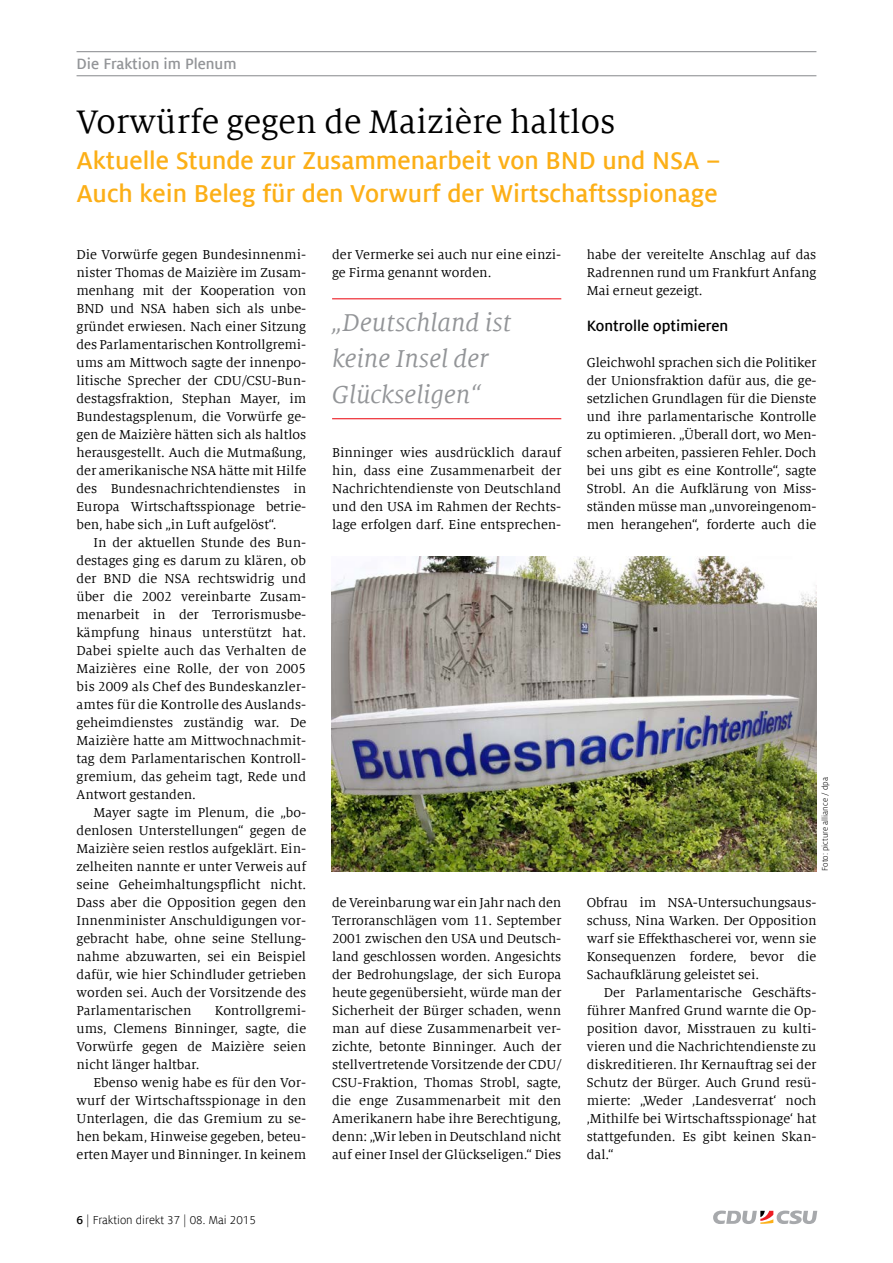
<style>
.page{position:relative;width:893px;height:1263px;background:#fff}
.page>*{position:absolute;margin:0;border:0;box-sizing:border-box;transform-origin:0 0}
.t1{font:36px "Milo Serif Offc";color:#000}
.t2{font:700 27px/33px "Milo Sans Offc";color:#fcaf17}
.t3{font:italic 27px/36px "Milo Serif Offc";color:#939598}
.t4{font:700 16.5px "Milo Sans Offc";color:#939598}
.t5{font:700 16.5px "Milo Sans Offc";color:#000}
.t6{font:14.25px/18px "Milo Serif Offc";color:#000;text-align:justify}
.t7{font:12.75px "Milo Sans Offc";color:#000}
.t8{font:9px "Milo Sans Offc";color:#000}
.s1{font-weight:700}
</style>
<div class="page">
<svg style="left:713px;top:1210px;width:104px;height:14px"></svg>
<hr style="left:77px;top:51px;width:739px;height:1px;background:#939598">
<hr style="left:77px;top:75px;width:739px;height:1px;background:#939598">
<hr style="left:332px;top:298px;width:229px;height:1px;background:#ed1d24">
<hr style="left:332px;top:418px;width:229px;height:1px;background:#ed1d24">
<img style="left:332px;top:557px;width:484px;height:314px">
<p class="t4" style="left:77px;top:55px;width:161px">Die Fraktion im Plenum</p>
<h1 class="t1" style="left:77px;top:103px;width:540px">Vorwürfe gegen de Maizière haltlos</h1>
<h2 class="t2" style="left:77px;top:144px;width:646px">Aktuelle Stunde zur Zusammenarbeit von BND und NSA –<br>Auch kein Beleg für den Vorwurf der Wirtschaftsspionage</h2>
<p class="t6" style="left:77px;top:246px;width:231px">Die Vorwürfe gegen Bundesinnenmi&shy;nister Thomas de Maizière im Zusam&shy;menhang mit der Kooperation von BND und NSA haben sich als unbe&shy;gründet erwiesen. Nach einer Sitzung des Parlamentarischen Kontrollgremi&shy;ums am Mittwoch sagte der innenpo&shy;litische Sprecher der CDU/CSU-Bun&shy;destagsfraktion, Stephan Mayer, im Bundestagsplenum, die Vorwürfe ge&shy;gen de Maizière hätten sich als haltlos herausgestellt. Auch die Mutmaßung, der amerikanische NSA hätte mit Hilfe des Bundesnachrichtendienstes in Europa Wirtschaftsspionage betrie&shy;ben, habe sich „in Luft aufgelöst“.</p>
<p class="t6" style="left:77px;top:534px;width:231px;text-indent:17px">In der aktuellen Stunde des Bun&shy;destages ging es darum zu klären, ob der BND die NSA rechtswidrig und über die 2002 vereinbarte Zusam&shy;menarbeit in der Terrorismusbe&shy;kämpfung hinaus unterstützt hat.<br>Dabei spielte auch das Verhalten de Maizières eine Rolle, der von 2005 bis 2009 als Chef des Bundeskanzler&shy;amtes für die Kontrolle des Auslands&shy;geheimdienstes zuständig war. De Maizière hatte am Mittwochnachmit&shy;tag dem Parlamentarischen Kontroll&shy;gremium, das geheim tagt, Rede und Antwort gestanden.</p>
<p class="t6" style="left:77px;top:804px;width:231px;text-indent:17px">Mayer sagte im Plenum, die „bo&shy;denlosen Unterstellungen“ gegen de Maizière seien restlos aufgeklärt. Ein&shy;zelheiten nannte er unter Verweis auf seine Geheimhaltungspflicht nicht.<br>Dass aber die Opposition gegen den Innenminister Anschuldigungen vor&shy;gebracht habe, ohne seine Stellung&shy;nahme abzuwarten, sei ein Beispiel dafür, wie hier Schindluder getrieben worden sei. Auch der Vorsitzende des Parlamentarischen</p>
<p class="t6" style="left:77px;top:1002px;width:231px;text-indent:138px">Kontrollgremi&shy;ums, Clemens Binninger, sagte, die Vorwürfe gegen de Maizière seien nicht länger haltbar.</p>
<p class="t6" style="left:77px;top:1074px;width:231px;text-indent:17px">Ebenso wenig habe es für den Vor&shy;wurf der Wirtschaftsspionage in den Unterlagen, die das Gremium zu se&shy;hen bekam, Hinweise gegeben, beteu&shy;erten Mayer und Binninger. In keinem</p>
<p class="t7" style="left:77px;top:1213px;width:181px"><span class="s1">6</span> | Fraktion direkt 37 | 08. Mai 2015</p>
<p class="t6" style="left:332px;top:246px;width:231px">der Vermerke sei auch nur eine einzi&shy;ge Firma genannt worden.</p>
<h2 class="t3" style="left:332px;top:305px;width:181px">„Deutschland ist keine Insel der<br>Glückseligen“</h2>
<p class="t6" style="left:332px;top:444px;width:231px">Binninger wies ausdrücklich darauf hin, dass eine Zusammenarbeit der Nachrichtendienste von Deutschland und den USA im Rahmen der Rechts&shy;lage erfolgen darf. Eine entsprechen-</p>
<p class="t6" style="left:332px;top:894px;width:231px">de Vereinbarung war ein Jahr nach den Terroranschlägen vom 11. September 2001 zwischen den USA und Deutsch&shy;land geschlossen worden. Angesichts der Bedrohungslage, der sich Europa heute gegenübersieht, würde man der Sicherheit der Bürger schaden, wenn man auf diese Zusammenarbeit ver&shy;zichte, betonte Binninger. Auch der stellvertretende Vorsitzende der CDU/ CSU-Fraktion, Thomas Strobl, sagte, die enge Zusammenarbeit mit den Amerikanern habe ihre Berechtigung, denn: „Wir leben in Deutschland nicht auf einer Insel der Glückseligen.“ Dies</p>
<p class="t6" style="left:587px;top:246px;width:231px">habe der vereitelte Anschlag auf das Radrennen rund um Frankfurt Anfang Mai erneut gezeigt.</p>
<p class="t5" style="left:587px;top:317px;width:143px">Kontrolle optimieren</p>
<p class="t6" style="left:587px;top:354px;width:231px">Gleichwohl sprachen sich die Politiker der Unionsfraktion dafür aus, die ge&shy;setzlichen Grundlagen für die Dienste und ihre parlamentarische Kontrolle zu optimieren. „Überall dort, wo Men&shy;schen arbeiten, passieren Fehler. Doch bei uns gibt es eine Kontrolle“, sagte Strobl. An die Aufklärung von Miss&shy;ständen müsse man „unvoreingenom&shy;men herangehen“, forderte auch die</p>
<p class="t8" style="left:820px;top:871px;width:95px;rotate:-90deg">Foto: picture alliance / dpa</p>
<p class="t6" style="left:587px;top:894px;width:231px">Obfrau im NSA-Untersuchungsaus&shy;schuss, Nina Warken. Der Opposition warf sie Effekthascherei vor, wenn sie Konsequenzen fordere, bevor die Sachaufklärung geleistet sei.</p>
<p class="t6" style="left:587px;top:984px;width:231px;text-indent:17px">Der Parlamentarische Geschäfts&shy;führer Manfred Grund warnte die Op&shy;position davor, Misstrauen zu kulti&shy;vieren und die Nachrichtendienste zu diskreditieren. Ihr Kernauftrag sei der Schutz der Bürger. Auch Grund resü&shy;mierte: „Weder ‚Landesverrat‘ noch ‚Mithilfe bei Wirtschaftsspionage‘ hat stattgefunden. Es gibt keinen Skan&shy;dal.“</p>
</div>
